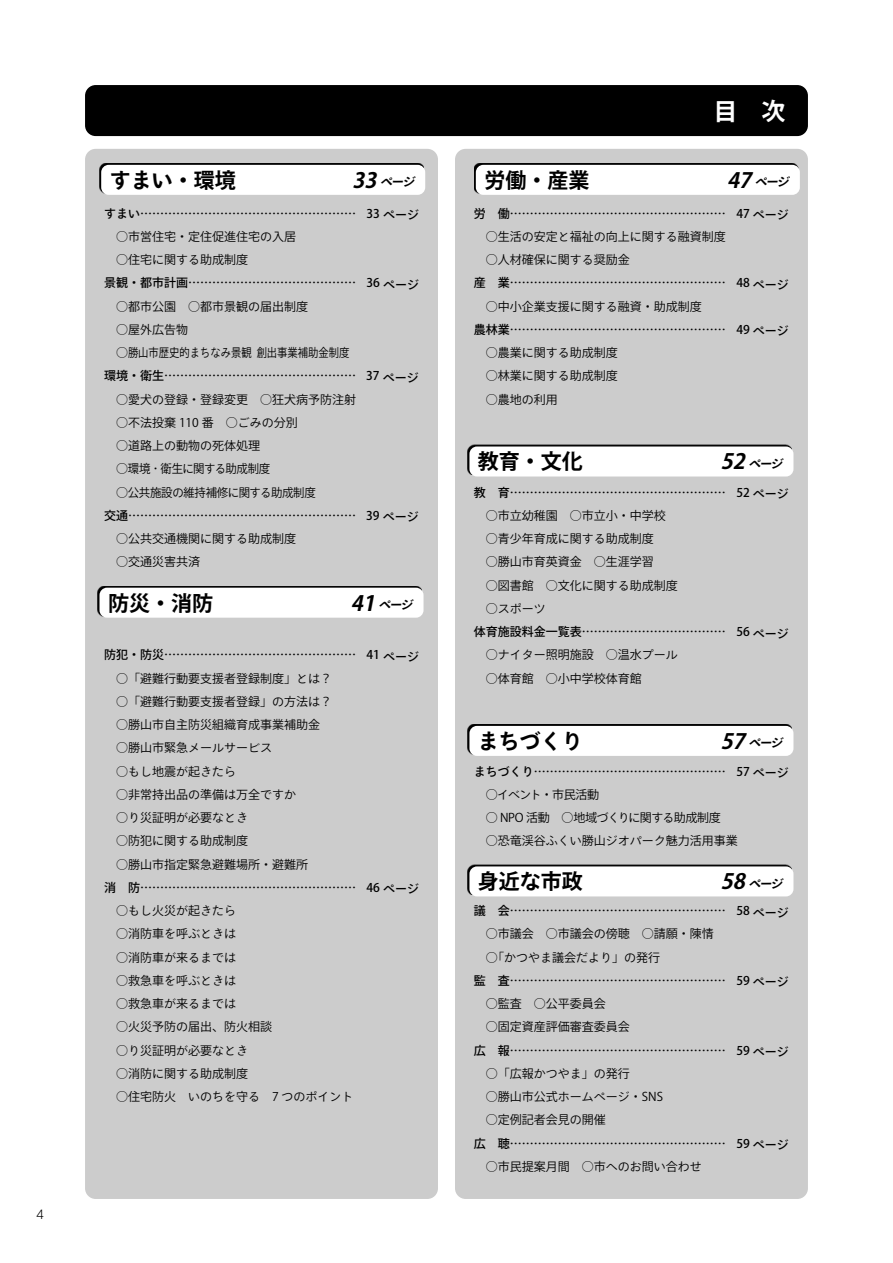
<style>
.page{position:relative;width:893px;height:1263px;background:#fff}
.page>*{position:absolute;margin:0;border:0;box-sizing:border-box;transform-origin:0 0}
.t1{font:700 24px "Ryo Gothic Plus N";color:#fff}
.t2{font:700 21px "Ryo Gothic Plus N";color:#000}
.t3{font:12px/23.2px "Ryo Gothic Plus N";color:#000}
.t4{font:500 12px "Ryo Gothic Plus N";color:#000}
.t5{font:12px/23.2px "Ryo Gothic Plus N";letter-spacing:-.02em;color:#000}
.t6{font:italic 700 12px "Ryo Gothic Plus N";color:#000}
.t7{font:12px "Ryo Gothic Plus N";letter-spacing:-.05em;color:#000}
.t8{font:12px "Ryo Gothic Plus N";letter-spacing:-.045em;color:#000}
.t9{font:300 12px "UD Shin Go Pr 6 N";color:#000}
.s1{font-size:21px}
</style>
<div class="page">
<div style="left:455px;top:149px;width:353px;height:1050px;background:#ccc;border-radius:11px"></div>
<div style="left:85px;top:149px;width:353px;height:1050px;background:#ccc;border-radius:11px"></div>
<div style="left:85px;top:85px;width:723px;height:51px;background:#000;border-radius:11px"></div>
<div style="left:467px;top:444px;width:325px;height:31px;background:#000"></div>
<div style="left:469px;top:446px;width:324px;height:30px;background:#fff;border-radius:8px"></div>
<svg style="left:467px;top:724px;width:325px;height:31px"></svg>
<div style="left:469px;top:726px;width:324px;height:30px;background:#fff;border-radius:8px"></div>
<svg style="left:97px;top:586px;width:325px;height:31px"></svg>
<div style="left:99px;top:588px;width:324px;height:30px;background:#fff;border-radius:8px"></div>
<svg style="left:474px;top:163px;width:325px;height:31px"></svg>
<div style="left:476px;top:165px;width:324px;height:30px;background:#fff;border-radius:8px"></div>
<svg style="left:99px;top:163px;width:325px;height:31px"></svg>
<div style="left:101px;top:165px;width:324px;height:30px;background:#fff;border-radius:8px"></div>
<div style="left:467px;top:864px;width:325px;height:31px;background:#000"></div>
<div style="left:469px;top:866px;width:324px;height:30px;background:#fff;border-radius:8px"></div>
<p class="t9" style="left:36px;top:1205px;width:9px">4</p>
<h1 class="t1" style="left:713px;top:95px;width:73px">目　次</h1>
<h2 class="t2" style="left:110px;top:167px;width:127px">すまい・環境</h2>
<p class="t6" style="left:352px;top:174px;width:67px"><span class="s1">33</span> ページ</p>
<h2 class="t2" style="left:484px;top:167px;width:106px">労働・産業</h2>
<p class="t6" style="left:727px;top:174px;width:67px"><span class="s1">47</span> ページ</p>
<p class="t4" style="left:104px;top:206px;width:317px">すまい……………………………………………… 33 ページ</p>
<p class="t3" style="left:116px;top:225px;width:181px">○市営住宅・定住促進住宅の入居</p>
<p class="t3" style="left:116px;top:249px;width:133px">○住宅に関する助成制度</p>
<p class="t4" style="left:104px;top:275px;width:317px">景観・都市計画…………………………………… 36 ページ</p>
<p class="t3" style="left:116px;top:295px;width:193px">○都市公園　○都市景観の届出制度</p>
<p class="t3" style="left:104px;top:318px;width:247px;text-indent:12px">○屋外広告物<br>　○勝山市歴史的まちなみ景観 創出事業補助金制度</p>
<p class="t4" style="left:104px;top:368px;width:316px">環境・衛生………………………………………… 37 ページ</p>
<p class="t3" style="left:116px;top:388px;width:241px">○愛犬の登録・登録変更　○狂犬病予防注射</p>
<p class="t3" style="left:116px;top:411px;width:183px">○不法投棄 110 番 ○ごみの分別</p>
<p class="t5" style="left:104px;top:435px;width:213px;text-indent:12px">○道路上の動物の死体処理<br>　○環境･衛生に関する助成制度<br>　○公共施設の維持補修に関する助成制度</p>
<p class="t4" style="left:104px;top:508px;width:316px">交通………………………………………………… 39 ページ</p>
<p class="t3" style="left:116px;top:528px;width:181px">○公共交通機関に関する助成制度</p>
<p class="t3" style="left:116px;top:551px;width:85px">○交通災害共済</p>
<h2 class="t2" style="left:108px;top:589px;width:106px">防災・消防</h2>
<p class="t6" style="left:351px;top:597px;width:67px"><span class="s1">41</span> ページ</p>
<p class="t4" style="left:104px;top:647px;width:316px">防犯・防災………………………………………… 41 ページ</p>
<p class="t3" style="left:116px;top:667px;width:217px">○「避難行動要支援者登録制度」とは？</p>
<p class="t3" style="left:116px;top:690px;width:217px">○「避難行動要支援者登録」の方法は？</p>
<p class="t3" style="left:116px;top:714px;width:205px">○勝山市自主防災組織育成事業補助金</p>
<p class="t3" style="left:116px;top:737px;width:157px">○勝山市緊急メールサービス</p>
<p class="t3" style="left:116px;top:760px;width:121px">○もし地震が起きたら</p>
<p class="t3" style="left:116px;top:783px;width:181px">○非常持出品の準備は万全ですか</p>
<p class="t3" style="left:116px;top:807px;width:133px">○り災証明が必要なとき</p>
<p class="t3" style="left:116px;top:830px;width:133px">○防犯に関する助成制度</p>
<p class="t3" style="left:116px;top:853px;width:193px">○勝山市指定緊急避難場所・避難所</p>
<p class="t4" style="left:104px;top:880px;width:316px">消　防……………………………………………… 46 ページ</p>
<p class="t3" style="left:116px;top:900px;width:121px">○もし火災が起きたら</p>
<p class="t3" style="left:116px;top:923px;width:121px">○消防車を呼ぶときは</p>
<p class="t3" style="left:116px;top:946px;width:121px">○消防車が来るまでは</p>
<p class="t3" style="left:116px;top:969px;width:121px">○救急車を呼ぶときは</p>
<p class="t3" style="left:116px;top:992px;width:121px">○救急車が来るまでは</p>
<p class="t3" style="left:116px;top:1016px;width:157px">○火災予防の届出、防火相談</p>
<p class="t3" style="left:116px;top:1039px;width:133px">○り災証明が必要なとき</p>
<p class="t3" style="left:116px;top:1062px;width:133px">○消防に関する助成制度</p>
<p class="t3" style="left:116px;top:1085px;width:239px">○住宅防火　いのちを守る　7 つのポイント</p>
<p class="t4" style="left:474px;top:206px;width:316px">労　働……………………………………………… 47 ページ</p>
<p class="t3" style="left:486px;top:225px;width:241px">○生活の安定と福祉の向上に関する融資制度</p>
<p class="t3" style="left:486px;top:249px;width:145px">○人材確保に関する奨励金</p>
<p class="t4" style="left:474px;top:275px;width:316px">産　業……………………………………………… 48 ページ</p>
<p class="t3" style="left:486px;top:295px;width:217px">○中小企業支援に関する融資・助成制度</p>
<p class="t4" style="left:474px;top:322px;width:316px">農林業……………………………………………… 49 ページ</p>
<p class="t3" style="left:486px;top:342px;width:133px">○農業に関する助成制度</p>
<p class="t3" style="left:486px;top:365px;width:133px">○林業に関する助成制度</p>
<p class="t3" style="left:486px;top:388px;width:73px">○農地の利用</p>
<h2 class="t2" style="left:478px;top:448px;width:106px">教育・文化</h2>
<p class="t6" style="left:721px;top:455px;width:67px"><span class="s1">52</span> ページ</p>
<p class="t4" style="left:474px;top:485px;width:316px">教　育……………………………………………… 52 ページ</p>
<p class="t3" style="left:486px;top:504px;width:181px">○市立幼稚園　○市立小・中学校</p>
<p class="t3" style="left:486px;top:528px;width:169px">○青少年育成に関する助成制度</p>
<p class="t3" style="left:486px;top:551px;width:169px">○勝山市育英資金　○生涯学習</p>
<p class="t3" style="left:486px;top:574px;width:193px">○図書館 ○文化に関する助成制度</p>
<p class="t3" style="left:486px;top:597px;width:61px">○スポーツ</p>
<p class="t4" style="left:474px;top:624px;width:316px">体育施設料金一覧表……………………………… 56 ページ</p>
<p class="t3" style="left:486px;top:644px;width:193px">○ナイター照明施設 ○温水プール</p>
<p class="t3" style="left:486px;top:667px;width:157px">○体育館 ○小中学校体育館</p>
<h2 class="t2" style="left:478px;top:728px;width:106px">まちづくり</h2>
<p class="t6" style="left:721px;top:735px;width:67px"><span class="s1">57</span> ページ</p>
<p class="t4" style="left:474px;top:764px;width:316px">まちづくり………………………………………… 57 ページ</p>
<p class="t8" style="left:486px;top:787px;width:115px">○イベント・市民活動</p>
<p class="t7" style="left:486px;top:810px;width:237px">○ NPO 活動 ○地域づくりに関する助成制度</p>
<p class="t3" style="left:486px;top:830px;width:253px">○恐竜渓谷ふくい勝山ジオパーク魅力活用事業</p>
<h2 class="t2" style="left:478px;top:868px;width:106px">身近な市政</h2>
<p class="t6" style="left:721px;top:875px;width:67px"><span class="s1">58</span> ページ</p>
<p class="t4" style="left:474px;top:903px;width:316px">議　会……………………………………………… 58 ページ</p>
<p class="t3" style="left:486px;top:923px;width:229px">○市議会　○市議会の傍聴 ○請願・陳情</p>
<p class="t3" style="left:486px;top:946px;width:176px">○「かつやま議会だより」の発行</p>
<p class="t4" style="left:474px;top:973px;width:316px">監　査……………………………………………… 59 ページ</p>
<p class="t3" style="left:486px;top:992px;width:121px">○監査　○公平委員会</p>
<p class="t3" style="left:486px;top:1016px;width:145px">○固定資産評価審査委員会</p>
<p class="t4" style="left:474px;top:1042px;width:316px">広　報……………………………………………… 59 ページ</p>
<p class="t3" style="left:486px;top:1062px;width:145px">○「広報かつやま」の発行</p>
<p class="t3" style="left:486px;top:1085px;width:179px">○勝山市公式ホームページ・SNS</p>
<p class="t3" style="left:486px;top:1109px;width:121px">○定例記者会見の開催</p>
<p class="t4" style="left:474px;top:1135px;width:316px">広　聴……………………………………………… 59 ページ</p>
<p class="t3" style="left:486px;top:1155px;width:217px">○市民提案月間 ○市へのお問い合わせ</p>
</div>
